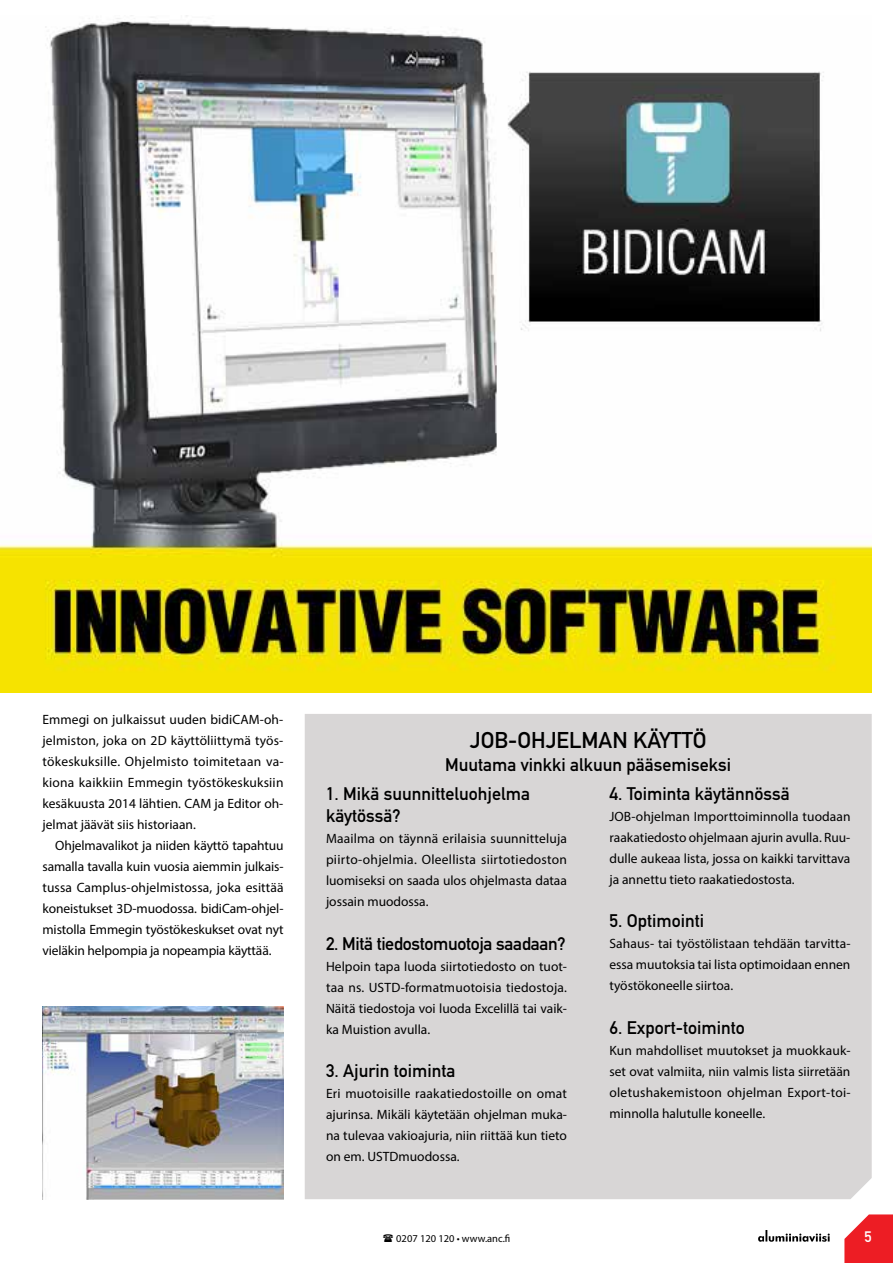
<style>
.page{position:relative;width:893px;height:1263px;background:#fff}
.page>*{position:absolute;margin:0;border:0;box-sizing:border-box;transform-origin:0 0}
.t1{font:22.5px "DIN Mittelschrift Std";color:#000}
.t2{font:18px/22.5px "DIN Mittelschrift Std";color:#000}
.t3{font:18px "DIN Mittelschrift Std";letter-spacing:-.02em;color:#000}
.t4{font:15px "DIN Mittelschrift Std";color:#fff}
.t5{font:13.5px/21px "Myriad Pro";color:#000;text-align:justify}
.t6{font:10.5px "Myriad Pro";color:#000}
</style>
<div class="page">
<svg style="left:844px;top:1214px;width:49px;height:49px;background:#ef3d43"></svg>
<svg style="left:758px;top:1230px;width:72px;height:12px"></svg>
<div style="left:305px;top:714px;width:567px;height:485px;background:#d8d6d6"></div>
<img style="left:0;top:15px;width:872px;height:677px">
<img style="left:43px;top:1007px;width:240px;height:192px">
<p class="t5" style="left:43px;top:709px;width:243px">Emmegi on julkaissut uuden bidiCAM-oh&shy;jelmiston, joka on 2D käyttöliittymä työs&shy;tökeskuksille. Ohjelmisto toimitetaan va&shy;kiona kaikkiin Emmegin työstökeskuksiin kesäkuusta 2014 lähtien. CAM ja Editor oh&shy;jelmat jäävät siis historiaan.</p>
<p class="t5" style="left:43px;top:835px;width:243px;text-indent:13px">Ohjelmavalikot ja niiden käyttö tapahtuu samalla tavalla kuin vuosia aiemmin julkais&shy;tussa Camplus-ohjelmistossa, joka esittää koneistukset 3D-muodossa. bidiCam-ohjel&shy;mistolla Emmegin työstökeskukset ovat nyt vieläkin helpompia ja nopeampia käyttää.</p>
<h1 class="t1" style="left:470px;top:727px;width:238px">JOB-OHJELMAN KÄYTTÖ</h1>
<h2 class="t2" style="left:445px;top:753px;width:287px">Muutama vinkki alkuun pääsemiseksi</h2>
<h2 class="t2" style="left:326px;top:782px;width:206px">1. Mikä suunnitteluohjelma käytössä?</h2>
<p class="t5" style="left:326px;top:828px;width:242px">Maailma on täynnä erilaisia suunnitteluja piirto-ohjelmia. Oleellista siirtotiedoston luomiseksi on saada ulos ohjelmasta dataa jossain muodossa.</p>
<h2 class="t3" style="left:326px;top:933px;width:241px">2. Mitä tiedostomuotoja saadaan?</h2>
<p class="t5" style="left:326px;top:956px;width:243px">Helpoin tapa luoda siirtotiedosto on tuot&shy;taa ns. USTD-formatmuotoisia tiedostoja.<br>Näitä tiedostoja voi luoda Excelillä tai vaik&shy;ka Muistion avulla.</p>
<h2 class="t2" style="left:326px;top:1060px;width:131px">3. Ajurin toiminta</h2>
<p class="t5" style="left:326px;top:1083px;width:243px">Eri muotoisille raakatiedostoille on omat ajurinsa. Mikäli käytetään ohjelman muka&shy;na tulevaa vakioajuria, niin riittää kun tieto on em. USTDmuodossa.</p>
<h2 class="t2" style="left:609px;top:782px;width:182px">4. Toiminta käytännössä</h2>
<p class="t5" style="left:609px;top:806px;width:243px">JOB-ohjelman Importtoiminnolla tuodaan raakatiedosto ohjelmaan ajurin avulla. Ruu&shy;dulle aukeaa lista, jossa on kaikki tarvittava ja annettu tieto raakatiedostosta.</p>
<h2 class="t2" style="left:609px;top:910px;width:96px">5. Optimointi</h2>
<p class="t5" style="left:609px;top:933px;width:242px">Sahaus- tai työstölistaan tehdään tarvitta&shy;essa muutoksia tai lista optimoidaan ennen työstökoneelle siirtoa.</p>
<h2 class="t2" style="left:609px;top:1016px;width:137px">6. Export-toiminto</h2>
<p class="t5" style="left:609px;top:1040px;width:243px">Kun mahdolliset muutokset ja muokkauk&shy;set ovat valmiita, niin valmis lista siirretään oletushakemistoon ohjelman Export-toi&shy;minnolla halutulle koneelle.</p>
<p class="t6" style="left:396px;top:1232px;width:116px">0207 120 120 • www.anc.fi</p>
<p class="t4" style="left:864px;top:1227px;width:9px">5</p>
</div>
